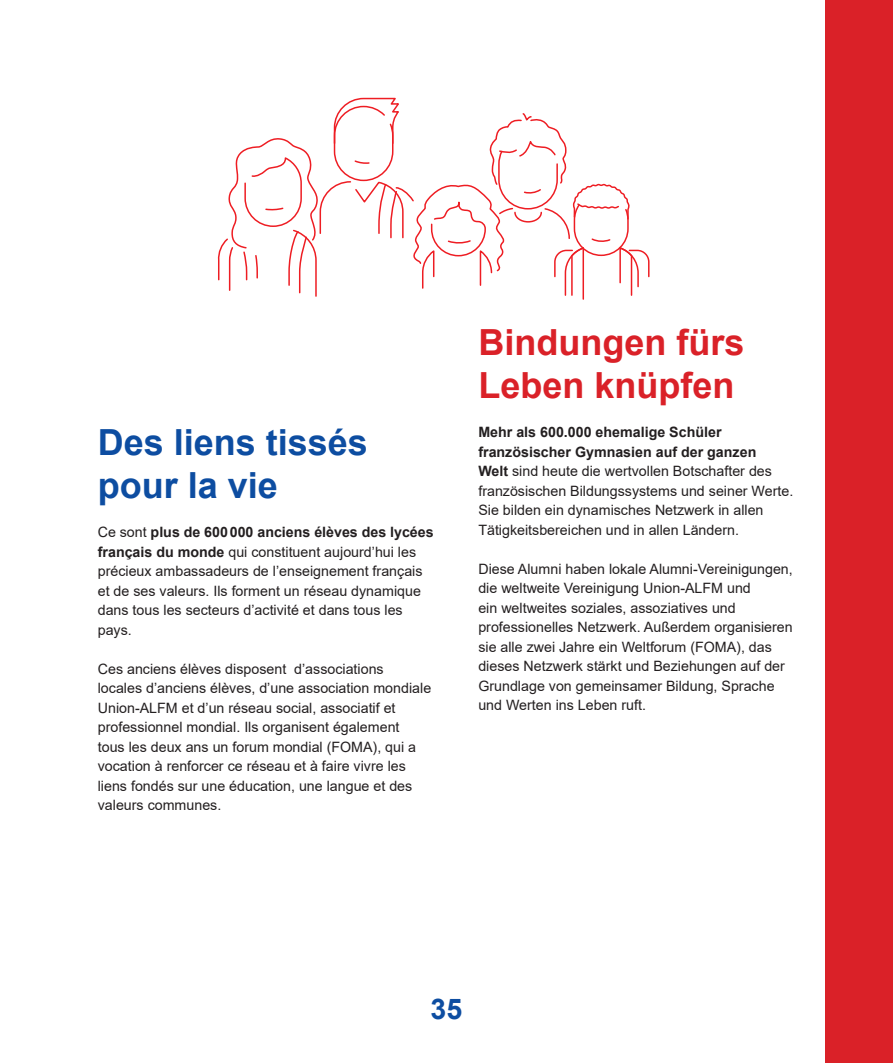
<style>
.page{position:relative;width:893px;height:1063px;background:#fff}
.page>*{position:absolute;margin:0;border:0;box-sizing:border-box;transform-origin:0 0}
.t1{font:700 36px/43.2px "Arial";color:#da2128}
.t2{font:700 36px/43.2px "Arial";color:#0d4da1}
.t3{font:700 28.5px "Arial";color:#0d4da1}
.t4{font:14.25px/19.5px "Arial";color:#231f20}
.s1{font-weight:700}
</style>
<div class="page">
<div style="left:826px;top:0;width:67px;height:1063px;background:#da2128"></div>
<svg style="left:218px;top:98px;width:431px;height:202px"></svg>
<p class="t2" style="left:98px;top:421px;width:272px">Des liens tissés pour la vie</p>
<p class="t4" style="left:98px;top:522px;width:337px">Ce sont <span class="s1">plus de 600000 anciens élèves des lycées français du monde</span> qui constituent aujourd’hui les précieux ambassadeurs de l’enseignement français et de ses valeurs. Ils forment un réseau dynamique dans tous les secteurs d’activité et dans tous les pays.</p>
<p class="t4" style="left:98px;top:659px;width:335px">Ces anciens élèves disposent d’associations locales d’anciens élèves, d’une association mondiale Union-ALFM et d’un réseau social, associatif et professionnel mondial. Ils organisent également<br>tous les deux ans un forum mondial (FOMA), qui a vocation à renforcer ce réseau et à faire vivre les liens fondés sur une éducation, une langue et des valeurs communes.</p>
<p class="t1" style="left:478px;top:321px;width:268px">Bindungen fürs<br>Leben knüpfen</p>
<p class="t4" style="left:478px;top:422px;width:316px"><span class="s1">Mehr als 600.000 ehemalige Schüler französischer Gymnasien auf der ganzen<br>Welt</span> sind heute die wertvollen Botschafter des französischen Bildungssystems und seiner Werte.<br>Sie bilden ein dynamisches Netzwerk in allen Tätigkeitsbereichen und in allen Ländern.</p>
<p class="t4" style="left:478px;top:559px;width:316px">Diese Alumni haben lokale Alumni-Vereinigungen, die weltweite Vereinigung Union-ALFM und<br>ein weltweites soziales, assoziatives und professionelles Netzwerk. Außerdem organisieren sie alle zwei Jahre ein Weltforum (FOMA), das dieses Netzwerk stärkt und Beziehungen auf der Grundlage von gemeinsamer Bildung, Sprache und Werten ins Leben ruft.</p>
<h2 class="t3" style="left:431px;top:989px;width:33px">35</h2>
</div>
